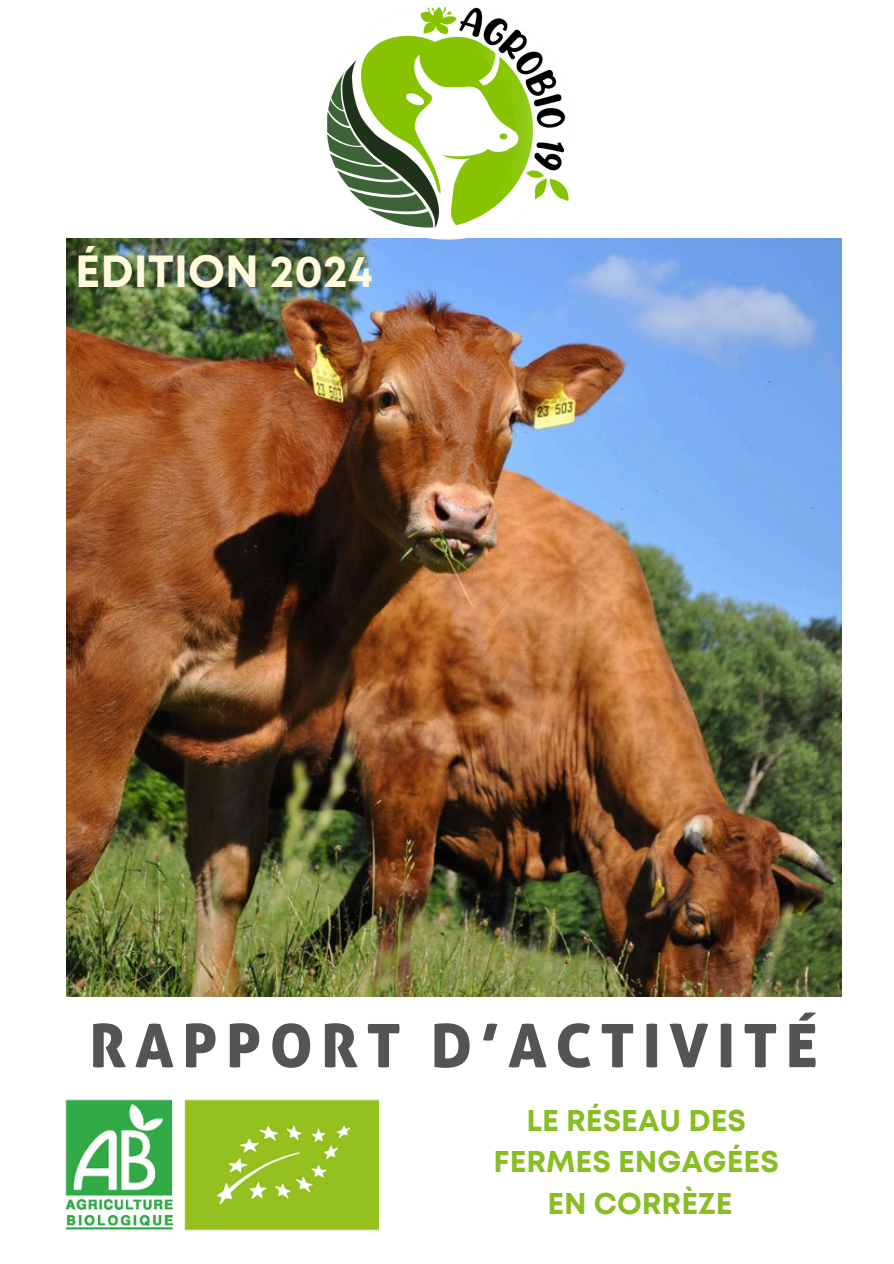
<style>
.page{position:relative;width:894px;height:1264px;background:#fff}
.page>*{position:absolute;margin:0;border:0;box-sizing:border-box;transform-origin:0 0}
.t1{font:60px "Aller Display";letter-spacing:.145em;color:#545454}
.t2{font:700 45px "Mont";color:#fff9de}
.t3{font:700 30px/41.7px "Mont";color:#88bd24;text-align:center}
</style>
<div class="page">
<img style="left:65px;top:1099px;width:314px;height:132px">
<img style="left:67px;top:239px;width:774px;height:757px">
<img style="left:318px;top:6px;width:257px;height:242px">
<h1 class="t2" style="left:75px;top:254px;width:299px">ÉDITION 2024</h1>
<p class="t1" style="left:89px;top:1011px;width:729px">RAPPORT D’ACTIVITÉ</p>
<p class="t3" style="left:493px;top:1101px;width:287px">LE RÉSEAU DES<br>FERMES ENGAGÉES</p>
<h2 class="t3" style="left:547px;top:1184px;width:186px">EN CORRÈZE</h2>
</div>
